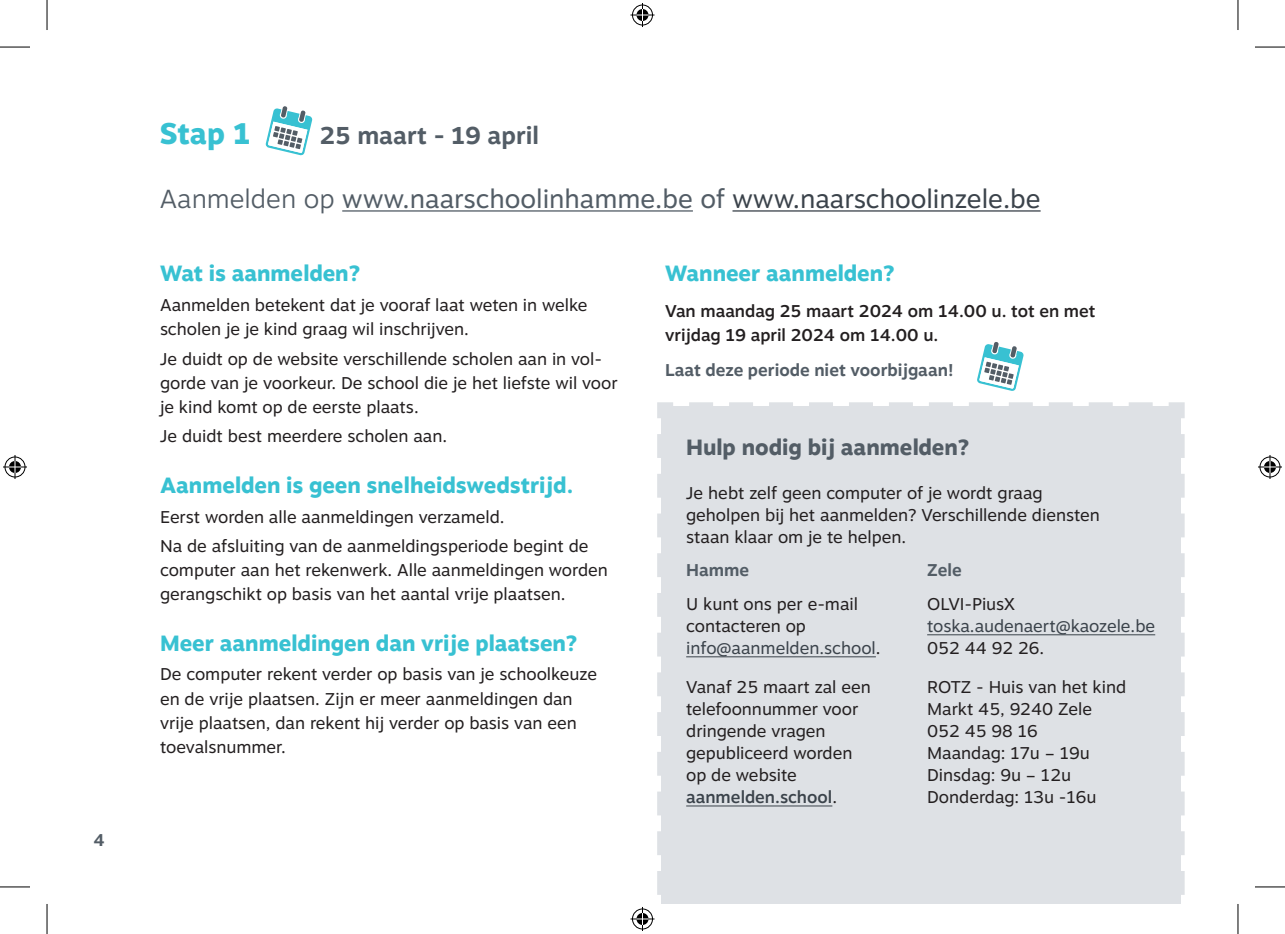
<style>
.page{position:relative;width:1285px;height:934px;background:#fff}
.page>*{position:absolute;margin:0;border:0;box-sizing:border-box;transform-origin:0 0}
.t1{font:800 29.8px "Motiva Sans";color:#38c1d2}
.t2{font:26px "Motiva Sans";color:#535d66}
.t3{font:700 24.2px "Motiva Sans";color:#535d66}
.t4{font:800 22px "Motiva Sans";color:#38c1d2}
.t5{font:800 22px "Motiva Sans";color:#535d66}
.t6{font:17px/22px "Motiva Sans";color:#231f20}
.t7{font:500 17px/24px "Motiva Sans";color:#231f20}
.t8{font:700 17px "Motiva Sans";color:#535d66}
.t9{font:17px "Motiva Sans";color:#3b434b}
.s1{font-weight:300}
.s2{color:#3b434b}
.s3{font-weight:500;color:#3b434b}
</style>
<div class="page">
<div style="left:657px;top:402px;width:528px;height:501px;background:#dee1e5"></div>
<hr style="left:342px;top:210px;width:351px;height:1px;background:#535d66">
<hr style="left:732px;top:210px;width:308px;height:1px;background:#3b434b">
<svg style="left:266px;top:106px;width:46px;height:49px"></svg>
<svg style="left:977px;top:342px;width:46px;height:49px"></svg>
<hr style="left:927px;top:634px;width:228px;height:1px;background:#3b434b">
<hr style="left:686px;top:656px;width:190px;height:1px;background:#3b434b">
<hr style="left:686px;top:805px;width:146px;height:1px;background:#3b434b">
<hr style="left:0;top:47px;width:30px;height:1px;background:#000">
<hr style="left:1255px;top:47px;width:30px;height:1px;background:#000">
<hr style="left:0;top:886px;width:30px;height:1px;background:#000">
<hr style="left:1255px;top:886px;width:30px;height:1px;background:#000">
<hr style="left:47px;top:0;width:1px;height:30px;background:#000">
<hr style="left:47px;top:903px;width:1px;height:30px;background:#000">
<hr style="left:1237px;top:0;width:1px;height:30px;background:#000">
<hr style="left:1237px;top:903px;width:1px;height:30px;background:#000">
<svg style="left:630px;top:3px;width:24px;height:24px"></svg>
<svg style="left:630px;top:434px;width:35px;height:496px"></svg>
<svg style="left:3px;top:455px;width:24px;height:24px"></svg>
<svg style="left:1258px;top:455px;width:24px;height:24px"></svg>
<p class="t8" style="left:93px;top:827px;width:13px">4</p>
<h1 class="t1" style="left:160px;top:112px;width:92px">Stap 1</h1>
<h3 class="t3" style="left:320px;top:118px;width:221px">25 maart - 19 april</h3>
<h2 class="t2" style="left:160px;top:179px;width:882px"><span class="s1">Aanmelden op</span> www.naarschoolinhamme.be of <span class="s2">www.naarschoolinzele.be</span></h2>
<p class="t4" style="left:160px;top:257px;width:201px">Wat is aanmelden?</p>
<p class="t6" style="left:160px;top:292px;width:429px;line-height:24px">Aanmelden betekent dat je vooraf laat weten in welke scholen je je kind graag wil inschrijven.</p>
<p class="t6" style="left:160px;top:346px;width:459px;line-height:24px">Je duidt op de website verschillende scholen aan in vol&shy;gorde van je voorkeur. De school die je het liefste wil voor je kind komt op de eerste plaats.</p>
<p class="t6" style="left:160px;top:425px;width:289px">Je duidt best meerdere scholen aan.</p>
<p class="t4" style="left:160px;top:468px;width:415px">Aanmelden is geen snelheidswedstrijd.</p>
<p class="t6" style="left:160px;top:501px;width:430px;line-height:29.6px">Eerst worden alle aanmeldingen verzameld.<br>Na de afsluiting van de aanmeldingsperiode begint de</p>
<p class="t6" style="left:160px;top:557px;width:449px;line-height:24px">computer aan het rekenwerk. Alle aanmeldingen worden gerangschikt op basis van het aantal vrije plaatsen.</p>
<p class="t4" style="left:160px;top:626px;width:419px">Meer aanmeldingen dan vrije plaatsen?</p>
<p class="t6" style="left:160px;top:661px;width:438px;line-height:24px">De computer rekent verder op basis van je schoolkeuze en de vrije plaatsen. Zijn er meer aanmeldingen dan vrije plaatsen, dan rekent hij verder op basis van een toevalsnummer.</p>
<p class="t4" style="left:665px;top:257px;width:231px">Wanneer aanmelden?</p>
<p class="t7" style="left:665px;top:298px;width:432px">Van maandag 25 maart 2024 om 14.00 u. tot en met vrijdag 19 april 2024 om 14.00 u.</p>
<p class="t8" style="left:665px;top:357px;width:290px">Laat deze periode niet voorbijgaan!</p>
<p class="t5" style="left:686px;top:431px;width:284px">Hulp nodig bij aanmelden?</p>
<p class="t6" style="left:686px;top:481px;width:415px">Je hebt zelf geen computer of je wordt graag geholpen bij het aanmelden? Verschillende diensten staan klaar om je te helpen.</p>
<p class="t8" style="left:927px;top:557px;width:36px">Zele</p>
<p class="t6" style="left:927px;top:592px;width:90px">OLVI-PiusX</p>
<p class="t9" style="left:927px;top:613px;width:229px">toska.audenaert@kaozele.be</p>
<p class="t6" style="left:927px;top:636px;width:118px">052 44 92 26.</p>
<p class="t6" style="left:927px;top:675px;width:201px">ROTZ - Huis van het kind<br>Markt 45, 9240 Zele<br>052 45 98 16<br>Maandag: 17u – 19u<br>Dinsdag: 9u – 12u<br>Donderdag: 13u -16u</p>
<p class="t8" style="left:686px;top:557px;width:64px">Hamme</p>
<p class="t6" style="left:686px;top:592px;width:196px">U kunt ons per e-mail contacteren op <span class="s2">info@aanmelden.school</span>.</p>
<p class="t6" style="left:686px;top:675px;width:186px">Vanaf 25 maart zal een telefoonnummer voor dringende vragen gepubliceerd worden op de website <span class="s3">aanmelden.school</span>.</p>
</div>
